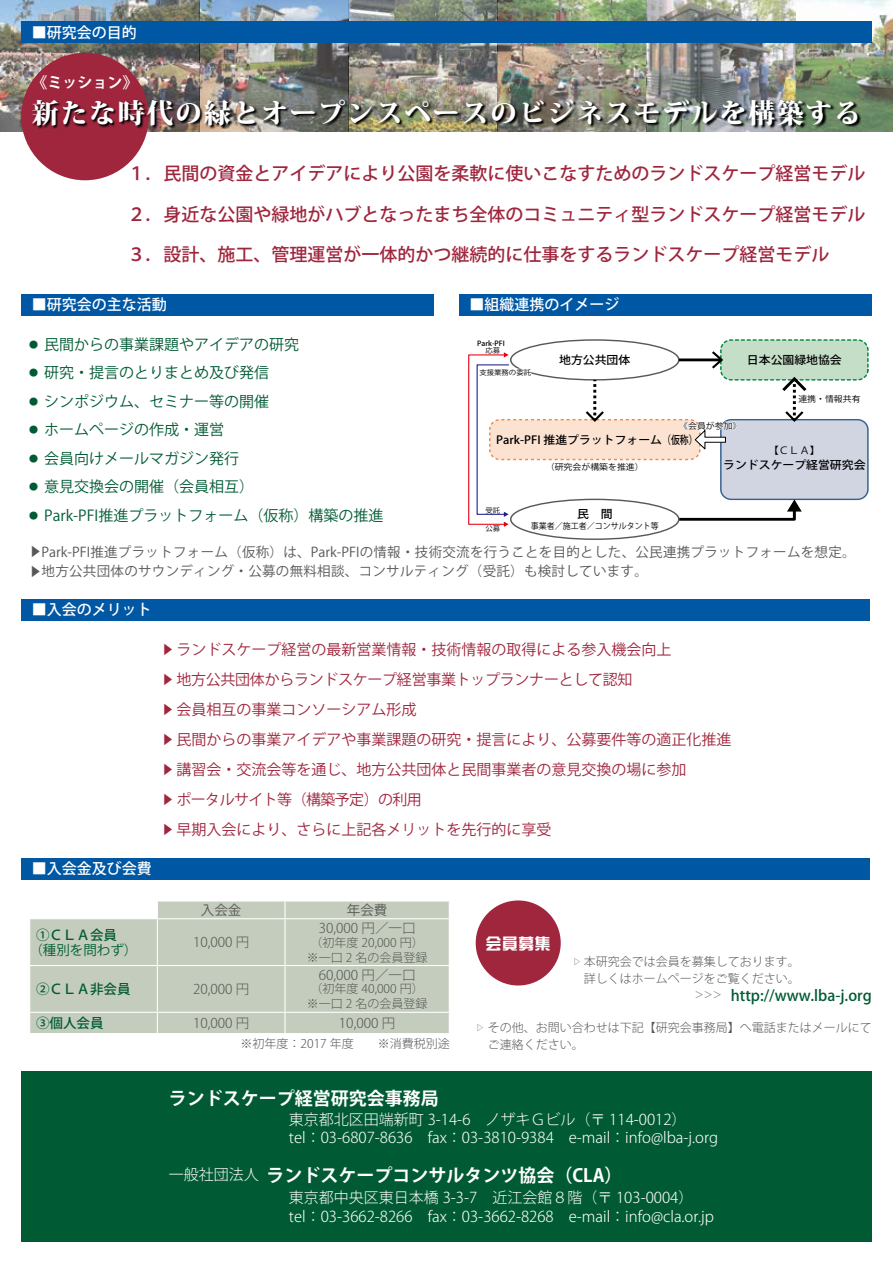
<style>
.page{position:relative;width:893px;height:1263px;background:#fff}
.page>*{position:absolute;margin:0;border:0;box-sizing:border-box;transform-origin:0 0}
.t1{font:800 27px "Koz Min Pro";letter-spacing:.06em;color:#fff}
.t2{font:500 18px "Koz Go Pro";color:#9f263d}
.t3{font:700 18px "Koz Go Pro";color:#fff}
.t4{font:15px/30px "Koz Go Pro";color:#9f263d}
.t5{font:300 15px/18px "Koz Go Pro";color:#fff}
.t6{font:15px "Koz Go Pro";color:#005b34}
.t7{font:500 15px "Koz Go Pro";color:#fff}
.t8{font:500 15px "Koz Go Pro";color:#005b34}
.t9{font:700 15px "Koz Go Pro";color:#fff}
.t10{font:15px "Singeitai EGP Ultra SJIS";color:#fff}
.t11{font:13.5px/19.5px "Koz Go Pro";letter-spacing:.02em;color:#595757}
.t12{font:300 13.5px "Koz Go Pro";color:#595757}
.t13{font:500 13.5px "Koz Go Pro";color:#005b34}
.t14{font:13.5px "Koz Go Pro";color:#005b34}
.t15{font:300 12px/16.5px "Koz Go Pro";color:#595757;text-align:center}
.t16{font:500 11.25px "Koz Go Pr 6 N";color:#000;scale:1.05 1}
.t17{font:9.9px "Koz Go Pr 6 N";color:#000;scale:1.05 1}
.t18{font:8.4px "Koz Go Pr 6 N";color:#000;scale:1.05 1}
.t19{font:8.4px "Koz Go Pr 6 N";color:#000;scale:.95 1}
.t20{font:7.05px "Koz Go Pr 6 N";color:#000;scale:1.05 1}
.t21{font:500 7.05px "Koz Go Pr 6 N";color:#000;scale:1.05 1}
.s1{font-size:12px}
.s2{font-family:"Adobe Myungjo Std";font-weight:500;font-size:9px}
.s3{font-weight:300;font-size:15px}
</style>
<div class="page">
<div style="left:21px;top:1071px;width:851px;height:171px;background:#005b34"></div>
<img style="left:200px;top:0;width:693px;height:132px">
<img style="left:0;top:0;width:200px;height:132px">
<div style="left:21px;top:53px;width:128px;height:127px;background:#9f263d;border-radius:50%"></div>
<div style="left:21px;top:21px;width:851px;height:22px;background:#0057a4"></div>
<div style="left:21px;top:599px;width:848px;height:21px;background:#0057a4"></div>
<div style="left:21px;top:858px;width:848px;height:21px;background:#0057a4"></div>
<div style="left:21px;top:294px;width:413px;height:21px;background:#0057a4"></div>
<div style="left:459px;top:294px;width:413px;height:21px;background:#0057a4"></div>
<img style="left:33px;top:100px;width:828px;height:29px">
<div style="left:510px;top:339px;width:169px;height:42px;border:1px solid #595757;border-radius:50%"></div>
<div style="left:490px;top:420px;width:210px;height:39px;background:#fce3d1;border-radius:10px"></div>
<div style="left:489px;top:419px;width:211px;height:41px;border:1px dashed #f08649;border-radius:10px"></div>
<div style="left:721px;top:420px;width:147px;height:79px;background:#d1d4e1;border-radius:10px"></div>
<div style="left:720px;top:419px;width:149px;height:81px;border:1px solid #346291;border-radius:10px"></div>
<div style="left:721px;top:340px;width:147px;height:40px;background:#c4dec7;border-radius:10px"></div>
<div style="left:720px;top:339px;width:149px;height:42px;border:1px dashed #00873c;border-radius:10px"></div>
<div style="left:468px;top:354px;width:37px;height:171px;border:1px solid #e60012"></div>
<hr style="left:679px;top:358px;width:42px;height:3px;background:#000">
<svg style="left:712px;top:351px;width:11px;height:17px"></svg>
<svg style="left:586px;top:380px;width:18px;height:42px"></svg>
<svg style="left:782px;top:376px;width:81px;height:46px"></svg>
<svg style="left:551px;top:459px;width:87px;height:2px"></svg>
<svg style="left:683px;top:420px;width:55px;height:31px"></svg>
<svg style="left:676px;top:499px;width:126px;height:23px"></svg>
<div style="left:510px;top:499px;width:169px;height:41px;border:1px solid #595757;border-radius:50%"></div>
<svg style="left:476px;top:346px;width:56px;height:188px"></svg>
<svg style="left:30px;top:901px;width:419px;height:132px;background:#c7cfc0"></svg>
<svg style="left:157px;top:901px;width:1px;height:17px"></svg>
<svg style="left:284px;top:901px;width:2px;height:17px"></svg>
<hr style="left:29px;top:918px;width:128px;height:1px;background:#fff">
<hr style="left:157px;top:918px;width:128px;height:1px;background:#fff">
<hr style="left:157px;top:919px;width:1px;height:46px;background:#fff">
<hr style="left:285px;top:918px;width:165px;height:1px;background:#fff">
<hr style="left:284px;top:919px;width:2px;height:46px;background:#fff">
<hr style="left:29px;top:965px;width:128px;height:1px;background:#fff">
<hr style="left:157px;top:965px;width:128px;height:1px;background:#fff">
<hr style="left:157px;top:966px;width:1px;height:46px;background:#fff">
<hr style="left:285px;top:965px;width:165px;height:1px;background:#fff">
<hr style="left:284px;top:966px;width:2px;height:46px;background:#fff">
<hr style="left:29px;top:1012px;width:128px;height:1px;background:#fff">
<hr style="left:157px;top:1012px;width:128px;height:1px;background:#fff">
<svg style="left:157px;top:1013px;width:1px;height:20px"></svg>
<hr style="left:285px;top:1012px;width:165px;height:1px;background:#fff">
<hr style="left:284px;top:1013px;width:2px;height:20px;background:#fff">
<div style="left:476px;top:900px;width:85px;height:85px;background:#9f263d;border-radius:50%"></div>
<p class="t7" style="left:32px;top:22px;width:106px">■研究会の目的</p>
<p class="t9" style="left:33px;top:72px;width:106px">《ミッション》</p>
<h1 class="t1" style="left:32px;top:93px;width:831px">新たな時代の緑とオープンスペースのビジネスモデルを構築する</h1>
<p class="t2" style="left:128px;top:162px;width:740px">１．民間の資金とアイデアにより公園を柔軟に使いこなすためのランドスケープ経営モデル</p>
<p class="t2" style="left:128px;top:202px;width:740px">２．身近な公園や緑地がハブとなったまち全体のコミュニティ型ランドスケープ経営モデル</p>
<p class="t2" style="left:128px;top:243px;width:704px">３．設計、施工、管理運営が一体的かつ継続的に仕事をするランドスケープ経営モデル</p>
<p class="t7" style="left:32px;top:295px;width:136px">■研究会の主な活動</p>
<p class="t7" style="left:469px;top:295px;width:151px">■組織連携のイメージ</p>
<p class="t6" style="left:29px;top:335px;width:271px"><sup>●</sup> 民間からの事業課題やアイデアの研究</p>
<p class="t6" style="left:29px;top:363px;width:241px"><sup>●</sup> 研究・提言のとりまとめ及び発信</p>
<p class="t6" style="left:29px;top:392px;width:241px"><sup>●</sup> シンポジウム、セミナー等の開催</p>
<p class="t6" style="left:29px;top:420px;width:196px"><sup>●</sup> ホームページの作成・運営</p>
<p class="t6" style="left:29px;top:449px;width:211px"><sup>●</sup> 会員向けメールマガジン発行</p>
<p class="t6" style="left:29px;top:477px;width:226px"><sup>●</sup> 意見交換会の開催（会員相互）</p>
<p class="t6" style="left:29px;top:506px;width:356px"><sup>●</sup> Park-PFI推進プラットフォーム（仮称）構築の推進</p>
<p class="t21" style="left:477px;top:339px;width:28px">Park-PFI</p>
<p class="t20" style="left:479px;top:368px;width:51px">支援業務の委託</p>
<p class="t20" style="left:485px;top:346px;width:16px">応募</p>
<p class="t16" style="left:559px;top:354px;width:69px">地方公共団体</p>
<p class="t18" style="left:679px;top:421px;width:61px">《会員が参加》</p>
<p class="t16" style="left:747px;top:354px;width:92px">日本公園緑地協会</p>
<p class="t18" style="left:798px;top:394px;width:61px">連携・情報共有</p>
<p class="t16" style="left:496px;top:433px;width:193px">Park-PFI 推進プラットフォーム（仮称）</p>
<p class="t20" style="left:485px;top:506px;width:16px">受託</p>
<p class="t18" style="left:546px;top:462px;width:95px">（研究会が構築を推進）</p>
<p class="t16" style="left:577px;top:507px;width:35px">民　間</p>
<p class="t20" style="left:485px;top:525px;width:16px">公募</p>
<p class="t19" style="left:531px;top:521px;width:136px">事業者／施工者／コンサルタント等</p>
<p class="t17" style="left:768px;top:445px;width:51px">【ＣＬＡ】</p>
<p class="t16" style="left:723px;top:459px;width:137px">ランドスケープ経営研究会</p>
<p class="t11" style="left:29px;top:542px;width:828px"><span class="s1">▶</span>Park-PFI推進プラットフォーム（仮称）は、Park-PFIの情報・技術交流を行うことを目的とした、公民連携プラットフォームを想定。<span class="s1">▶</span>地方公共団体のサウンディング・公募の無料相談、コンサルティング（受託）も検討しています。</p>
<p class="t7" style="left:32px;top:600px;width:121px">■入会のメリット</p>
<p class="t7" style="left:32px;top:859px;width:121px">■入会金及び会費</p>
<p class="t4" style="left:161px;top:635px;width:572px"><span class="s1">▶</span> ランドスケープ経営の最新営業情報・技術情報の取得による参入機会向上<br><span class="s1">▶</span> 地方公共団体からランドスケープ経営事業トップランナーとして認知<br><span class="s1">▶</span> 会員相互の事業コンソーシアム形成<br><span class="s1">▶</span> 民間からの事業アイデアや事業課題の研究・提言により、公募要件等の適正化推進<span class="s1">▶</span> 講習会・交流会等を通じ、地方公共団体と民間事業者の意見交換の場に参加<br><span class="s1">▶</span> ポータルサイト等（構築予定）の利用<br><span class="s1">▶</span> 早期入会により、さらに上記各メリットを先行的に享受</p>
<p class="t11" style="left:201px;top:901px;width:42px">入会金</p>
<p class="t11" style="left:347px;top:901px;width:42px">年会費</p>
<p class="t13" style="left:36px;top:926px;width:82px">①ＣＬＡ会員</p>
<p class="t14" style="left:29px;top:941px;width:109px">（種別を問わず）</p>
<p class="t12" style="left:193px;top:933px;width:58px">10,000 円</p>
<p class="t13" style="left:36px;top:980px;width:96px">②ＣＬＡ非会員</p>
<p class="t12" style="left:193px;top:980px;width:58px">20,000 円</p>
<p class="t12" style="left:319px;top:919px;width:98px">30,000 円／一口</p>
<p class="t15" style="left:307px;top:935px;width:122px;line-height:15px">（初年度 20,000 円）※一口 2 名の会員登録</p>
<p class="t12" style="left:319px;top:966px;width:98px">60,000 円／一口</p>
<p class="t15" style="left:307px;top:982px;width:122px;line-height:15px">（初年度 40,000 円）※一口 2 名の会員登録</p>
<p class="t13" style="left:36px;top:1014px;width:69px">③個人会員</p>
<p class="t12" style="left:193px;top:1014px;width:58px">10,000 円</p>
<p class="t12" style="left:339px;top:1014px;width:58px">10,000 円</p>
<p class="t15" style="left:241px;top:1035px;width:211px">※初年度：2017 年度　　※消費税別途</p>
<p class="t10" style="left:486px;top:935px;width:65px">会員募集</p>
<p class="t15" style="left:573px;top:954px;width:228px;text-align:right"><span class="s2">▷</span> 本研究会では会員を募集しております。詳しくはホームページをご覧ください。</p>
<p class="t8" style="left:695px;top:985px;width:178px"><sup>＞＞＞　</sup>http://www.lba-j.org</p>
<p class="t15" style="left:488px;top:1020px;width:386px;text-align:left;text-indent:-12px"><span class="s2">▷</span> その他、お問い合わせは下記【研究会事務局】へ電話またはメールにてご連絡ください。</p>
<p class="t3" style="left:169px;top:1087px;width:272px">ランドスケープ経営研究会事務局</p>
<p class="t5" style="left:289px;top:1110px;width:431px">東京都北区田端新町 3-14-6　ノザキＧビル（〒 114-0012）<br>tel：03-6807-8636　fax：03-3810-9384　e-mail：info@lba-j.org</p>
<p class="t3" style="left:169px;top:1163px;width:455px"><span class="s3">一般社団法人</span> ランドスケープコンサルタンツ協会（CLA）</p>
<p class="t5" style="left:289px;top:1188px;width:427px;line-height:19.5px">東京都中央区東日本橋 3-3-7　近江会館８階（〒 103-0004）<br>tel：03-3662-8266　fax：03-3662-8268　e-mail：info@cla.or.jp</p>
</div>
